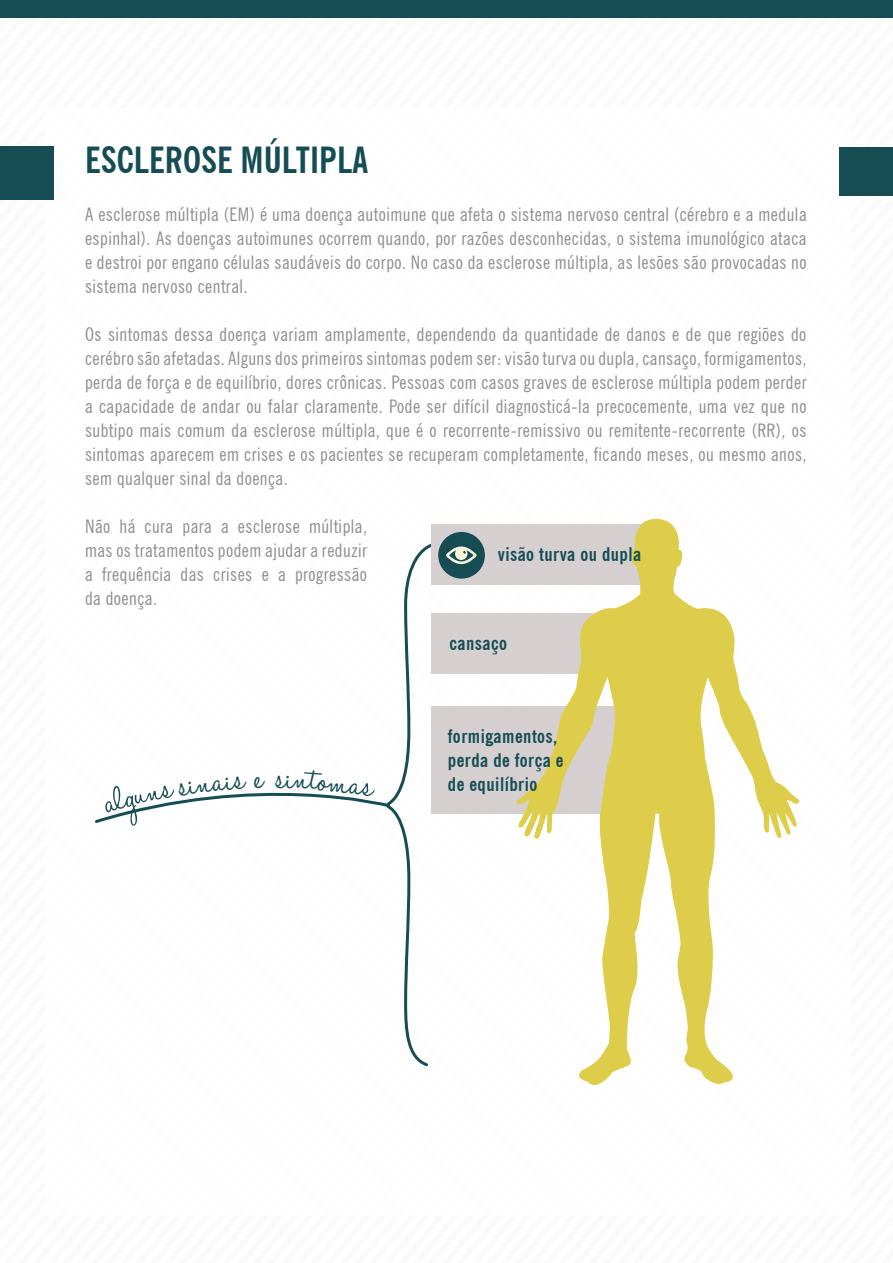
<style>
.page{position:relative;width:893px;height:1263px;background:#fff}
.page>*{position:absolute;margin:0;border:0;box-sizing:border-box;transform-origin:0 0}
.t1{font:700 condensed 36px "News Gothic BT";color:#164d54}
.t2{font:condensed 18.75px/24px "News Gothic BT";letter-spacing:.025em;color:#8f8e8e;text-align:justify}
.t3{font:700 condensed 18.75px/24px "News Gothic BT";letter-spacing:.025em;color:#164d54}
</style>
<div class="page">
<div style="left:0;top:0;width:893px;height:17px;background:#164d54"></div>
<div style="left:0;top:147px;width:53px;height:53px;background:#164d54"></div>
<div style="left:840px;top:147px;width:53px;height:49px;background:#164d54"></div>
<div style="left:431px;top:524px;width:233px;height:61px;background:#d5d0cf"></div>
<div style="left:431px;top:613px;width:233px;height:60px;background:#d5d0cf"></div>
<div style="left:431px;top:707px;width:233px;height:107px;background:#d5d0cf"></div>
<div style="left:438px;top:532px;width:47px;height:47px;background:#164d54;border-radius:50%"></div>
<svg style="left:446px;top:546px;width:31px;height:18px"></svg>
<svg style="left:515px;top:518px;width:285px;height:567px"></svg>
<svg style="left:95px;top:543px;width:342px;height:524px"></svg>
<h1 class="t1" style="left:85px;top:138px;width:284px">ESCLEROSE MÚLTIPLA</h1>
<p class="t2" style="left:85px;top:202px;width:723px">A esclerose múltipla (EM) é uma doença autoimune que afeta o sistema nervoso central (cérebro e a medula espinhal). As doenças autoimunes ocorrem quando, por razões desconhecidas, o sistema imunológico ataca e destroi por engano células saudáveis do corpo. No caso da esclerose múltipla, as lesões são provocadas no sistema nervoso central.</p>
<p class="t2" style="left:85px;top:322px;width:723px">Os sintomas dessa doença variam amplamente, dependendo da quantidade de danos e de que regiões do cerébro são afetadas. Alguns dos primeiros sintomas podem ser: visão turva ou dupla, cansaço, formigamentos, perda de força e de equilíbrio, dores crônicas. Pessoas com casos graves de esclerose múltipla podem perder a capacidade de andar ou falar claramente. Pode ser difícil diagnosticá-la precocemente, uma vez que no subtipo mais comum da esclerose múltipla, que é o recorrente-remissivo ou remitente-recorrente (RR), os sintomas aparecem em crises e os pacientes se recuperam completamente, ficando meses, ou mesmo anos, sem qualquer sinal da doença.</p>
<p class="t2" style="left:85px;top:514px;width:284px">Não há cura para a esclerose múltipla, mas os tratamentos podem ajudar a reduzir a frequência das crises e a progressão da doença.</p>
<p class="t3" style="left:498px;top:542px;width:145px">visão turva ou dupla</p>
<p class="t3" style="left:449px;top:631px;width:59px">cansaço</p>
<p class="t3" style="left:448px;top:724px;width:117px">formigamentos, perda de força e de equilíbrio</p>
</div>
